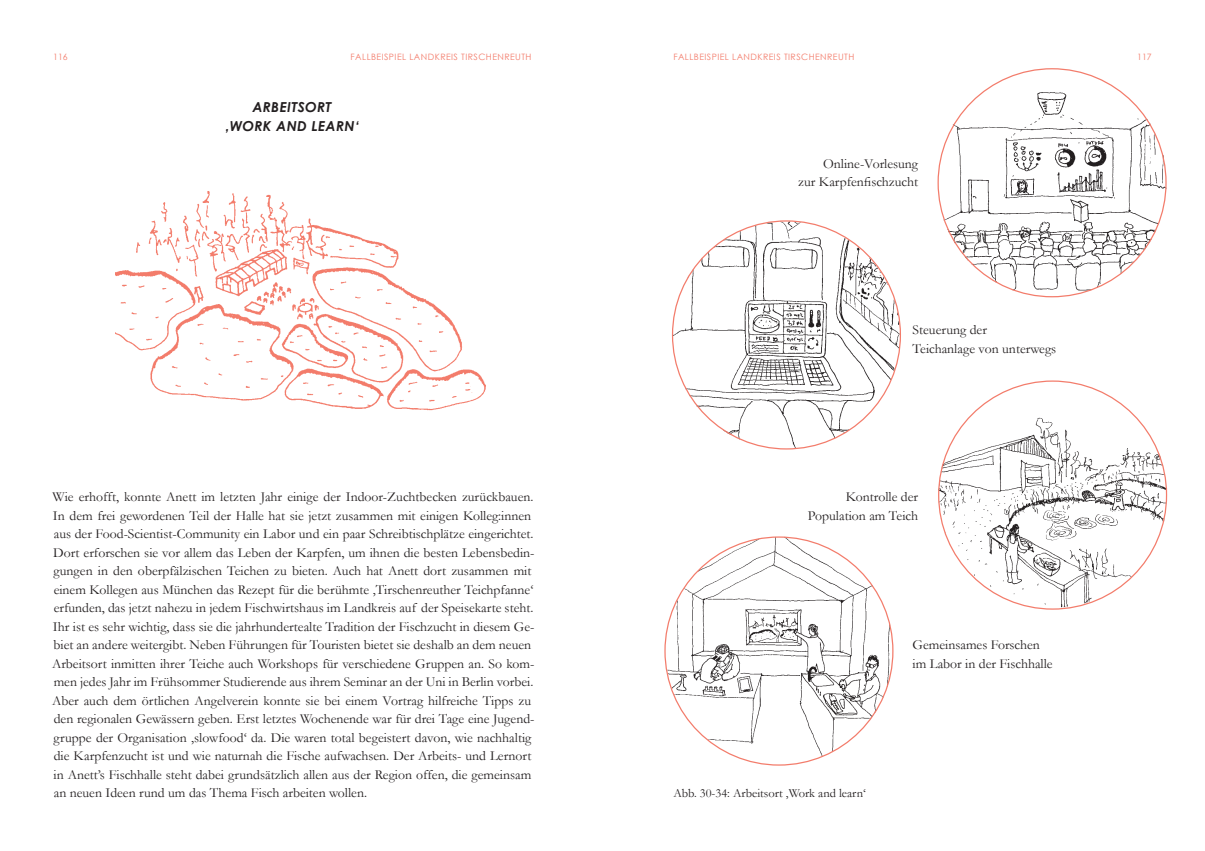
<style>
.page{position:relative;width:1205px;height:851px;background:#fff}
.page>*{position:absolute;margin:0;border:0;box-sizing:border-box;transform-origin:0 0}
.t1{font:13.75px/18.5px "Garamond";color:#231f20}
.t2{font:italic 700 13.75px/18.5px "Century Gothic";letter-spacing:.03em;color:#231f20;text-align:center}
.t3{font:12.5px "Garamond";color:#231f20}
.t4{font:8.75px "Century Gothic";letter-spacing:.05em;color:#f37c6b}
</style>
<div class="page">
<img style="left:116px;top:191px;width:369px;height:220px">
<img style="left:939px;top:68px;width:228px;height:230px">
<img style="left:671px;top:221px;width:230px;height:229px">
<img style="left:665px;top:538px;width:229px;height:228px">
<img style="left:938px;top:382px;width:230px;height:228px">
<p class="t4" style="left:53px;top:50px;width:16px">116</p>
<p class="t4" style="left:351px;top:50px;width:182px">FALLBEISPIEL LANDKREIS TIRSCHENREUTH</p>
<p class="t4" style="left:673px;top:50px;width:182px">FALLBEISPIEL LANDKREIS TIRSCHENREUTH</p>
<p class="t4" style="left:1137px;top:50px;width:16px">117</p>
<p class="t2" style="left:225px;top:97px;width:135px">ARBEITSORT<br>‚WORK AND LEARN‘</p>
<p class="t1" style="left:52px;top:487px;width:484px">Wie erhofft, konnte Anett im letzten Jahr einige der Indoor-Zuchtbecken zurückbauen.<br>In dem frei gewordenen Teil der Halle hat sie jetzt zusammen mit einigen Kolleg:innen aus der Food-Scientist-Community ein Labor und ein paar Schreibtischplätze eingerichtet.<br>Dort erforschen sie vor allem das Leben der Karpfen, um ihnen die besten Lebensbedin&shy;gungen in den oberpfälzischen Teichen zu bieten. Auch hat Anett dort zusammen mit einem Kollegen aus München das Rezept für die berühmte ‚Tirschenreuther Teichpfanne‘ erfunden, das jetzt nahezu in jedem Fischwirtshaus im Landkreis auf der Speisekarte steht.<br>Ihr ist es sehr wichtig, dass sie die jahrhundertealte Tradition der Fischzucht in diesem Ge&shy;biet an andere weitergibt. Neben Führungen für Touristen bietet sie deshalb an dem neuen Arbeitsort inmitten ihrer Teiche auch Workshops für verschiedene Gruppen an. So kom&shy;men jedes Jahr im Frühsommer Studierende aus ihrem Seminar an der Uni in Berlin vorbei.<br>Aber auch dem örtlichen Angelverein konnte sie bei einem Vortrag hilfreiche Tipps zu den regionalen Gewässern geben. Erst letztes Wochenende war für drei Tage eine Jugend&shy;gruppe der Organisation ‚slowfood‘ da. Die waren total begeistert davon, wie nachhaltig die Karpfenzucht ist und wie naturnah die Fische aufwachsen. Der Arbeits- und Lernort in Anett’s Fischhalle steht dabei grundsätzlich allen aus der Region offen, die gemeinsam an neuen Ideen rund um das Thema Fisch arbeiten wollen.</p>
<p class="t1" style="left:798px;top:154px;width:121px;text-align:right">Online-Vorlesung<br>zur Karpfenfischzucht</p>
<p class="t1" style="left:912px;top:320px;width:145px">Steuerung der<br>Teichanlage von unterwegs</p>
<p class="t1" style="left:808px;top:487px;width:112px;text-align:right">Kontrolle der<br>Population am Teich</p>
<p class="t1" style="left:912px;top:635px;width:142px">Gemeinsames Forschen im Labor in der Fischhalle</p>
<p class="t3" style="left:673px;top:784px;width:194px">Abb. 30-34: Arbeitsort ‚Work and learn‘</p>
</div>
